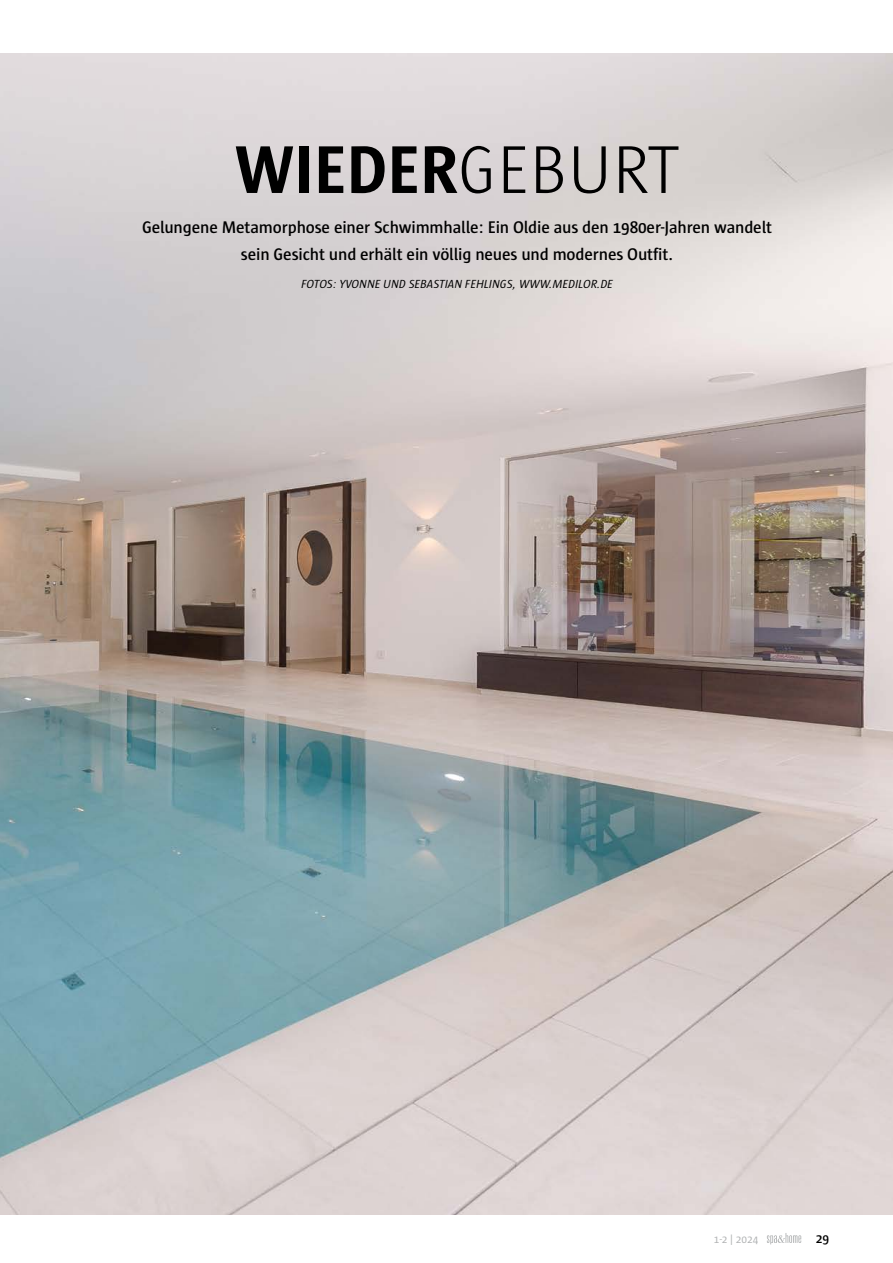
<style>
.page{position:relative;width:893px;height:1263px;background:#fff}
.page>*{position:absolute;margin:0;border:0;box-sizing:border-box;transform-origin:0 0}
.t1{font:700 69px "Sun";color:#000}
.t2{font:600 17.25px/27px "Sun";letter-spacing:-.01em;color:#000;text-align:center}
.t3{font:600 13.5px "Sun";color:#000}
.t4{font:italic 12px "Sun";color:#000}
.t5{font:11.25px "Sun";color:#b1b3b4}
.s1{font-weight:300}
</style>
<div class="page">
<svg style="left:767px;top:1233px;width:34px;height:11px"></svg>
<img style="left:0;top:53px;width:893px;height:1161px">
<h1 class="t1" style="left:235px;top:132px;width:446px">WIEDER<span class="s1">GEBURT</span></h1>
<p class="t2" style="left:142px;top:213px;width:632px">Gelungene Metamorphose einer Schwimmhalle: Ein Oldie aus den 1980er-Jahren wandelt sein Gesicht und erhält ein völlig neues und modernes Outfit.</p>
<p class="t4" style="left:301px;top:278px;width:313px">FOTOS: YVONNE UND SEBASTIAN FEHLINGS, WWW.MEDILOR.DE</p>
<p class="t5" style="left:714px;top:1233px;width:46px">1-2 | 2024</p>
<p class="t3" style="left:816px;top:1231px;width:15px">29</p>
</div>
